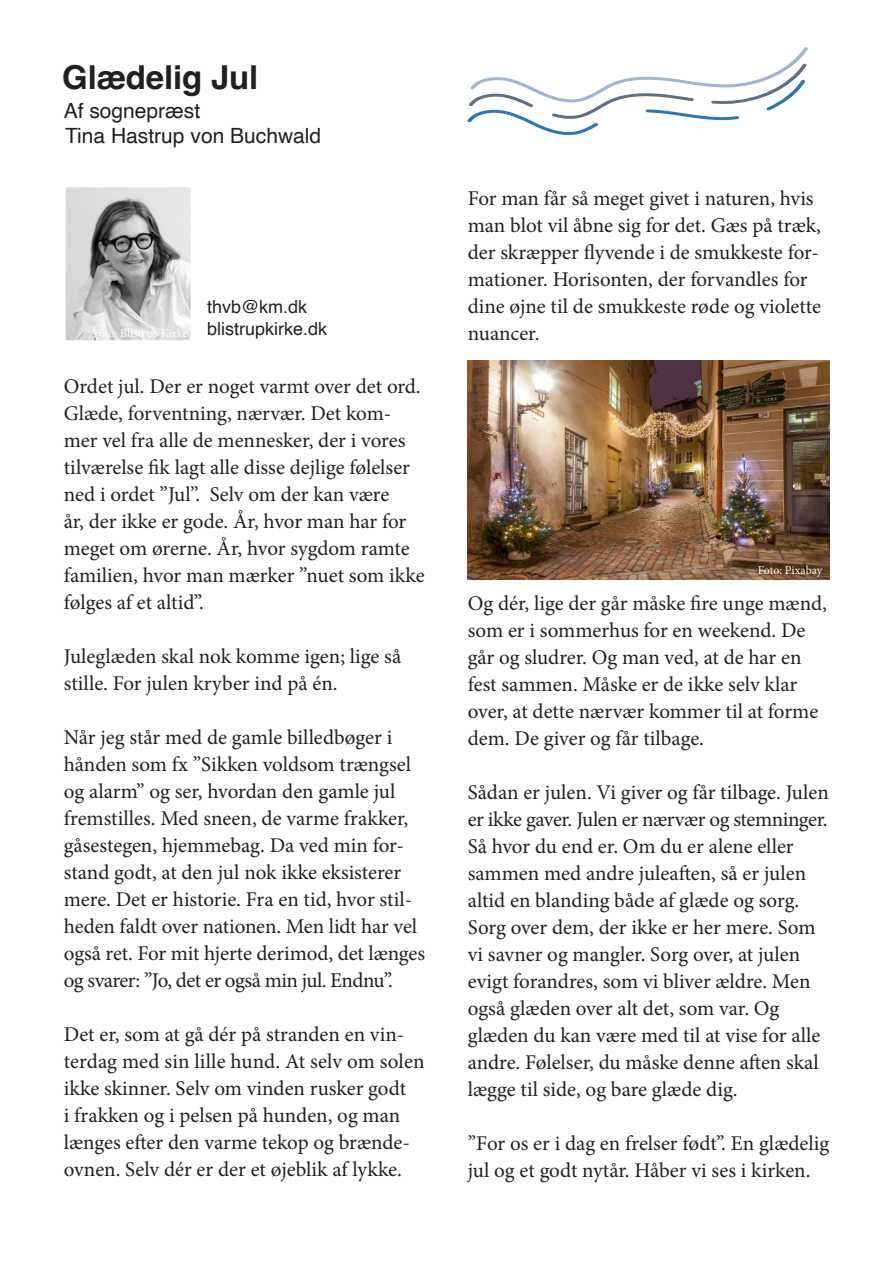
<style>
.page{position:relative;width:893px;height:1263px;background:#fff}
.page>*{position:absolute;margin:0;border:0;box-sizing:border-box;transform-origin:0 0}
.t1{font:700 33px "Helvetica";letter-spacing:-.005em;color:#231f20}
.t2{font:21px/27px "Minion Pro";color:#231f20}
.t3{font:21px/27px "Minion Pro";letter-spacing:-.02em;color:#231f20}
.t4{font:21px "Helvetica";color:#231f20}
.t5{font:18px "Helvetica";color:#231f20}
.t6{font:12px "Minion Pro";letter-spacing:-.005em;color:#fff}
</style>
<div class="page">
<img style="left:66px;top:187px;width:125px;height:153px">
<svg style="left:468px;top:47px;width:340px;height:88px"></svg>
<img style="left:468px;top:360px;width:361px;height:219px">
<p class="t1" style="left:62px;top:57px;width:198px">Glædelig Jul</p>
<p class="t4" style="left:64px;top:94px;width:138px">Af sognepræst</p>
<p class="t4" style="left:65px;top:120px;width:257px">Tina Hastrup von Buchwald</p>
<p class="t5" style="left:207px;top:293px;width:102px">thvb@km.dk</p>
<p class="t6" style="left:93px;top:325px;width:96px">Foto: Blistrup Kirke</p>
<p class="t5" style="left:207px;top:314px;width:122px">blistrupkirke.dk</p>
<p class="t2" style="left:64px;top:373px;width:362px">Ordet jul. Der er noget varmt over det ord.<br>Glæde, forventning, nærvær. Det kom&shy;mer vel fra alle de mennesker, der i vores tilværelse fik lagt alle disse dejlige følelser ned i ordet ”Jul”. Selv om der kan være<br>år, der ikke er gode. År, hvor man har for meget om ørerne. År, hvor sygdom ramte familien, hvor man mærker ”nuet som ikke følges af et altid”.</p>
<p class="t2" style="left:64px;top:643px;width:339px">Juleglæden skal nok komme igen; lige så stille. For julen kryber ind på én.</p>
<p class="t2" style="left:64px;top:724px;width:350px">Når jeg står med de gamle billedbøger i hånden som fx ”Sikken voldsom trængsel og alarm” og ser, hvordan den gamle jul fremstilles. Med sneen, de varme frakker, gåsestegen, hjemmebag. Da ved min for&shy;stand godt, at den jul nok ikke eksisterer mere. Det er historie. Fra en tid, hvor stil-</p>
<p class="t2" style="left:64px;top:913px;width:355px">heden faldt over nationen. Men lidt har vel</p>
<p class="t3" style="left:64px;top:940px;width:363px">også ret. For mit hjerte derimod, det længes og svarer: ”Jo, det er også min jul. Endnu”.</p>
<p class="t2" style="left:64px;top:1021px;width:362px">Det er, som at gå dér på stranden en vin&shy;terdag med sin lille hund. At selv om solen ikke skinner. Selv om vinden rusker godt<br>i frakken og i pelsen på hunden, og man længes efter den varme tekop og brænde&shy;ovnen. Selv dér er der et øjeblik af lykke.</p>
<p class="t2" style="left:468px;top:184px;width:347px">For man får så meget givet i naturen, hvis</p>
<p class="t2" style="left:468px;top:211px;width:355px">man blot vil åbne sig for det. Gæs på træk, der skræpper flyvende i de smukkeste for&shy;mationer. Horisonten, der forvandles for dine øjne til de smukkeste røde og violette nuancer.</p>
<p class="t6" style="left:758px;top:562px;width:66px">Foto: Pixabay</p>
<p class="t2" style="left:468px;top:589px;width:361px">Og dér, lige der går måske fire unge mænd, som er i sommerhus for en weekend. De går og sludrer. Og man ved, at de har en fest sammen. Måske er de ikke selv klar over, at dette nærvær kommer til at forme dem. De giver og får tilbage.</p>
<p class="t2" style="left:468px;top:778px;width:363px">Sådan er julen. Vi giver og får tilbage. Julen er ikke gaver. Julen er nærvær og stemninger.</p>
<p class="t2" style="left:468px;top:832px;width:354px">Så hvor du end er. Om du er alene eller sammen med andre juleaften, så er julen altid en blanding både af glæde og sorg.<br>Sorg over dem, der ikke er her mere. Som vi savner og mangler. Sorg over, at julen evigt forandres, som vi bliver ældre. Men også glæden over alt det, som var. Og glæden du kan være med til at vise for alle andre. Følelser, du måske denne aften skal lægge til side, og bare glæde dig.</p>
<p class="t2" style="left:468px;top:1129px;width:363px">”For os er i dag en frelser født”. En glædelig jul og et godt nytår. Håber vi ses i kirken.</p>
</div>
